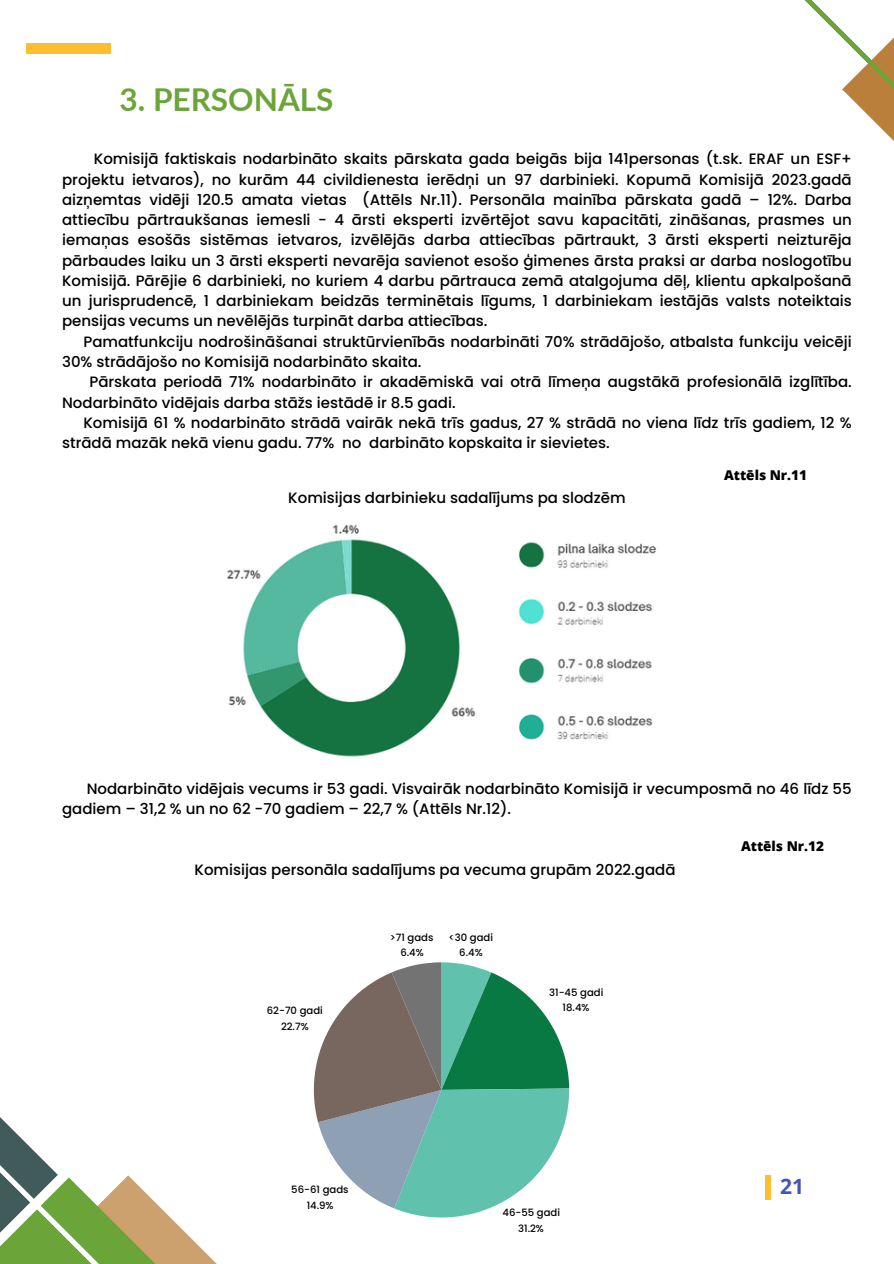
<style>
.page{position:relative;width:894px;height:1264px;background:#fff}
.page>*{position:absolute;margin:0;border:0;box-sizing:border-box;transform-origin:0 0}
.t1{font:700 31.5px "Lato";color:#6ba539}
.t2{font:700 21px "Open Sans";color:#4253bb}
.t3{font:500 15px/20.2px "Poppins";color:#000}
.t4{font:800 13.5px "Open Sans";color:#000}
.t5{font:500 10.05px/15.6px "Poppins";color:#000;text-align:center}
</style>
<div class="page">
<svg style="left:128px;top:1175px;width:88px;height:88px"></svg>
<svg style="left:128px;top:1177px;width:27px;height:86px;background:#c4ae79"></svg>
<svg style="left:0;top:1119px;width:128px;height:144px"></svg>
<svg style="left:804px;top:0;width:89px;height:140px"></svg>
<div style="left:27px;top:44px;width:84px;height:10px;background:#fdbf30"></div>
<div style="left:765px;top:1175px;width:6px;height:24px;background:#fdbf30"></div>
<img style="left:227px;top:524px;width:429px;height:233px">
<svg style="left:314px;top:962px;width:255px;height:255px"></svg>
<p class="t1" style="left:120px;top:80px;width:215px">3. PERSONĀLS</p>
<p class="t3" style="left:62px;top:149px;width:791px;text-align:justify;text-indent:32px">Komisijā faktiskais nodarbināto skaits pārskata gada beigās bija 141personas (t.sk. ERAF un ESF+ projektu ietvaros), no kurām 44 civildienesta ierēdņi un 97 darbinieki. Kopumā Komisijā 2023.gadā aizņemtas vidēji 120.5 amata vietas (Attēls Nr.11). Personāla mainība pārskata gadā – 12%. Darba attiecību pārtraukšanas iemesli - 4 ārsti eksperti izvērtējot savu kapacitāti, zināšanas, prasmes un iemaņas esošās sistēmas ietvaros, izvēlējās darba attiecības pārtraukt, 3 ārsti eksperti neizturēja pārbaudes laiku un 3 ārsti eksperti nevarēja savienot esošo ģimenes ārsta praksi ar darba noslogotību Komisijā. Pārējie 6 darbinieki, no kuriem 4 darbu pārtrauca zemā atalgojuma dēļ, klientu apkalpošanā un jurisprudencē, 1 darbiniekam beidzās terminētais līgums, 1 darbiniekam iestājās valsts noteiktais pensijas vecums un nevēlējās turpināt darba attiecības.</p>
<p class="t3" style="left:62px;top:331px;width:791px;text-indent:21px">Pamatfunkciju nodrošināšanai struktūrvienībās nodarbināti 70% strādājošo, atbalsta funkciju veicēji<br>30% strādājošo no Komisijā nodarbināto skaita.</p>
<p class="t3" style="left:62px;top:372px;width:791px;text-indent:27px">Pārskata periodā 71% nodarbināto ir akadēmiskā vai otrā līmeņa augstākā profesionālā izglītība.<br>Nodarbināto vidējais darba stāžs iestādē ir 8.5 gadi.</p>
<p class="t3" style="left:62px;top:412px;width:791px;text-indent:21px">Komisijā 61 % nodarbināto strādā vairāk nekā trīs gadus, 27 % strādā no viena līdz trīs gadiem, 12 % strādā mazāk nekā vienu gadu. 77% no darbināto kopskaita ir sievietes.</p>
<p class="t4" style="left:724px;top:465px;width:84px">Attēls Nr.11</p>
<p class="t3" style="left:288px;top:487px;width:339px">Komisijas darbinieku sadalījums pa slodzēm</p>
<p class="t3" style="left:62px;top:778px;width:791px;text-indent:25px">Nodarbināto vidējais vecums ir 53 gadi. Visvairāk nodarbināto Komisijā ir vecumposmā no 46 līdz 55 gadiem – 31,2 % un no 62 -70 gadiem – 22,7 % (Attēls Nr.12).</p>
<p class="t4" style="left:740px;top:836px;width:84px">Attēls Nr.12</p>
<p class="t3" style="left:194px;top:859px;width:482px">Komisijas personāla sadalījums pa vecuma grupām 2022.gadā</p>
<p class="t5" style="left:267px;top:1002px;width:58px">62-70 gadi<br>22.7%</p>
<p class="t5" style="left:389px;top:929px;width:45px">&gt;71 gads<br>6.4%</p>
<p class="t5" style="left:448px;top:929px;width:46px">&lt;30 gadi<br>6.4%</p>
<p class="t5" style="left:549px;top:984px;width:56px">31-45 gadi<br>18.4%</p>
<p class="t5" style="left:291px;top:1181px;width:59px">56-61 gads<br>14.9%</p>
<p class="t5" style="left:502px;top:1205px;width:59px">46-55 gadi<br>31.2%</p>
<p class="t2" style="left:780px;top:1171px;width:25px">21</p>
</div>
